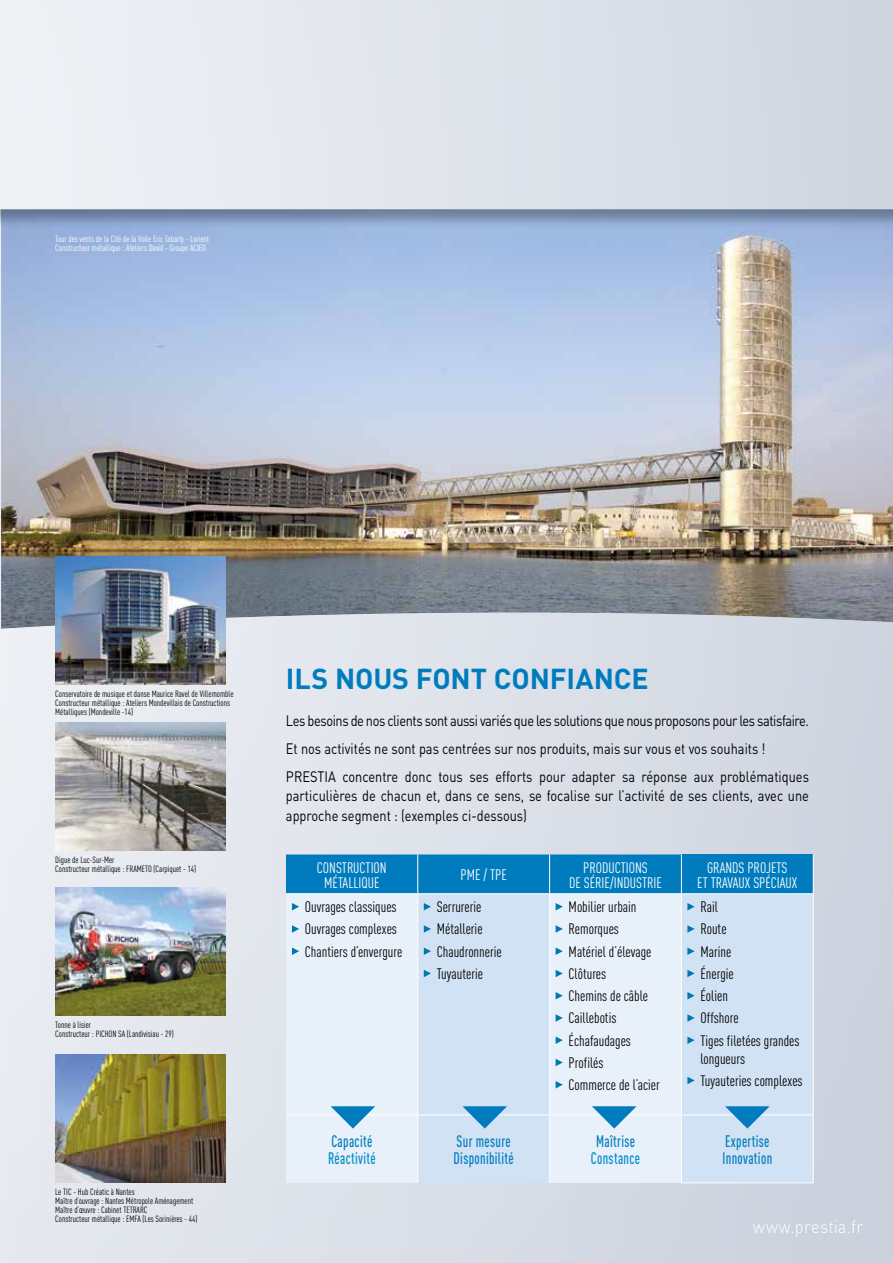
<style>
.page{position:relative;width:893px;height:1263px;background:#fff}
.page>*{position:absolute;margin:0;border:0;box-sizing:border-box;transform-origin:0 0}
.t1{font:700 28.5px "DIN";letter-spacing:-.005em;color:#007cbe}
.t2{font:300 18px "DIN";letter-spacing:.015em;color:#fff;scale:.92 1}
.t3{font:500 16.5px/16.5px "DIN Cond";letter-spacing:.025em;color:#007cbe;scale:.85 1}
.t4{font:500 16.5px "DIN Cond";letter-spacing:.025em;color:#008cc9;scale:.85 1}
.t5{font:15px/28px "DIN";color:#000;scale:.85 1}
.t6{font:15px/22.2px "DIN Cond";color:#000}
.t7{font:15px/15px "DIN Cond";color:#fff;text-align:center}
.t8{font:9px/9px "DIN Cond";color:#000}
.t9{font:9px/9px "DIN Cond";color:#fff}
</style>
<div class="page">
<div style="left:0;top:0;width:893px;height:1263px;background:linear-gradient(to right,#eceff3,#ced4df)"></div>
<div style="left:0;top:209px;width:893px;height:534px;background:#000;opacity:.3"></div>
<img style="left:55px;top:557px;width:170px;height:127px">
<img style="left:55px;top:1054px;width:170px;height:128px">
<div style="left:286px;top:854px;width:395px;height:39px;background:#007cbe"></div>
<div style="left:681px;top:854px;width:132px;height:40px;background:#007cbe"></div>
<div style="left:286px;top:894px;width:131px;height:289px;background:#e8f1fa"></div>
<svg style="left:418px;top:894px;width:395px;height:289px;background:#d8e6f5"></svg>
<hr style="left:417px;top:854px;width:1px;height:39px;background:#fff">
<hr style="left:549px;top:854px;width:1px;height:39px;background:#fff">
<hr style="left:286px;top:893px;width:132px;height:1px;background:#fff">
<hr style="left:418px;top:893px;width:132px;height:1px;background:#fff">
<hr style="left:417px;top:894px;width:1px;height:220px;background:#fff">
<hr style="left:550px;top:893px;width:131px;height:1px;background:#fff">
<hr style="left:549px;top:894px;width:1px;height:220px;background:#fff">
<hr style="left:417px;top:1115px;width:1px;height:68px;background:#fff">
<hr style="left:549px;top:1115px;width:1px;height:68px;background:#fff">
<hr style="left:286px;top:1114px;width:132px;height:1px;background:#fff">
<hr style="left:418px;top:1114px;width:132px;height:1px;background:#fff">
<hr style="left:550px;top:1114px;width:131px;height:1px;background:#fff">
<hr style="left:681px;top:894px;width:1px;height:220px;background:#fff">
<hr style="left:813px;top:894px;width:1px;height:220px;background:#fff">
<hr style="left:681px;top:1114px;width:133px;height:1px;background:#fff">
<hr style="left:681px;top:1115px;width:1px;height:67px;background:#fff">
<hr style="left:813px;top:1115px;width:1px;height:67px;background:#fff">
<hr style="left:681px;top:1182px;width:133px;height:1px;background:#fff">
<hr style="left:681px;top:854px;width:1px;height:39px;background:#fff">
<hr style="left:813px;top:854px;width:1px;height:39px;background:#fff">
<hr style="left:681px;top:893px;width:133px;height:1px;background:#fff">
<svg style="left:292px;top:903px;width:7px;height:7px"></svg>
<svg style="left:292px;top:925px;width:7px;height:8px"></svg>
<svg style="left:292px;top:947px;width:7px;height:8px"></svg>
<svg style="left:424px;top:903px;width:7px;height:7px"></svg>
<svg style="left:424px;top:925px;width:7px;height:8px"></svg>
<svg style="left:424px;top:947px;width:7px;height:8px"></svg>
<svg style="left:424px;top:970px;width:7px;height:7px"></svg>
<svg style="left:556px;top:903px;width:7px;height:7px"></svg>
<svg style="left:556px;top:925px;width:7px;height:8px"></svg>
<svg style="left:556px;top:947px;width:7px;height:8px"></svg>
<svg style="left:556px;top:970px;width:7px;height:7px"></svg>
<svg style="left:556px;top:992px;width:7px;height:7px"></svg>
<svg style="left:556px;top:1014px;width:7px;height:8px"></svg>
<svg style="left:556px;top:1036px;width:7px;height:8px"></svg>
<svg style="left:556px;top:1059px;width:7px;height:7px"></svg>
<svg style="left:556px;top:1081px;width:7px;height:7px"></svg>
<svg style="left:687px;top:903px;width:8px;height:7px"></svg>
<svg style="left:687px;top:925px;width:8px;height:8px"></svg>
<svg style="left:687px;top:947px;width:8px;height:8px"></svg>
<svg style="left:687px;top:970px;width:8px;height:7px"></svg>
<svg style="left:687px;top:992px;width:8px;height:7px"></svg>
<svg style="left:687px;top:1014px;width:8px;height:8px"></svg>
<svg style="left:687px;top:1036px;width:8px;height:8px"></svg>
<svg style="left:687px;top:1077px;width:8px;height:7px"></svg>
<svg style="left:331px;top:1106px;width:44px;height:22px"></svg>
<svg style="left:462px;top:1106px;width:45px;height:22px"></svg>
<svg style="left:592px;top:1106px;width:45px;height:22px"></svg>
<svg style="left:725px;top:1106px;width:45px;height:22px"></svg>
<img style="left:55px;top:888px;width:170px;height:127px">
<img style="left:55px;top:722px;width:170px;height:128px">
<p class="t9" style="left:55px;top:234px;width:155px">Tour des vents de la Cité de la Voile Eric Tabarly - Lorient<br>Constructeur métallique : Ateliers David - Groupe ACIEO</p>
<p class="t8" style="left:55px;top:689px;width:180px">Conservatoire de musique et danse Maurice Ravel de Villemomble<br>Constructeur métallique : Ateliers Mondevillais de Constructions<br>Métalliques (Mondeville -14)</p>
<p class="t8" style="left:55px;top:855px;width:142px">Digue de Luc-Sur-Mer<br>Constructeur métallique : FRAMETO (Carpiquet - 14)</p>
<p class="t8" style="left:55px;top:1020px;width:120px">Tonne à lisier<br>Constructeur : PICHON SA (Landivisiau - 29)</p>
<p class="t8" style="left:55px;top:1187px;width:144px">Le TIC - Hub Créatic à Nantes<br>Maître d’ouvrage : Nantes Métropole Aménagement Maître d’œuvre : Cabinet TETRARC<br>Constructeur métallique : EMFA (Les Sorinières - 44)</p>
<h1 class="t1" style="left:286px;top:660px;width:364px">ILS NOUS FONT CONFIANCE</h1>
<p class="t5" style="left:286px;top:706px;width:617px">Les besoins de nos clients sont aussi variés que les solutions que nous proposons pour les satisfaire.<br>Et nos activités ne sont pas centrées sur nos produits, mais sur vous et vos souhaits !<br>PRESTIA concentre donc tous ses efforts pour adapter sa réponse aux problématiques</p>
<h3 class="t5" style="left:286px;top:786px;width:617px;line-height:19.5px">particulières de chacun et, dans ce sens, se focalise sur l’activité de ses clients, avec une approche segment : (exemples ci-dessous)</h3>
<h3 class="t7" style="left:317px;top:860px;width:71px">CONSTRUCTION<br>MÉTALLIQUE</h3>
<h3 class="t7" style="left:461px;top:867px;width:48px">PME / TPE</h3>
<h3 class="t7" style="left:569px;top:860px;width:94px">PRODUCTIONS<br>DE SÉRIE/INDUSTRIE</h3>
<h3 class="t7" style="left:697px;top:860px;width:102px">GRANDS PROJETS<br>ET TRAVAUX SPÉCIAUX</h3>
<h3 class="t6" style="left:305px;top:895px;width:99px">Ouvrages classiques<br>Ouvrages complexes<br>Chantiers d’envergure</h3>
<h3 class="t6" style="left:437px;top:895px;width:66px">Serrurerie<br>Métallerie<br>Chaudronnerie<br>Tuyauterie</h3>
<h3 class="t6" style="left:569px;top:895px;width:93px">Mobilier urbain<br>Remorques<br>Matériel d’élevage<br>Clôtures<br>Chemins de câble<br>Caillebotis<br>Échafaudages<br>Profilés<br>Commerce de l’acier</h3>
<h3 class="t6" style="left:700px;top:895px;width:101px">Rail<br>Route<br>Marine<br>Énergie<br>Éolien<br>Offshore<br>Tiges filetées grandes</h3>
<h3 class="t6" style="left:700px;top:1047px;width:104px">longueurs<br>Tuyauteries complexes</h3>
<h3 class="t3" style="left:331px;top:1133px;width:50px">Capacité</h3>
<h3 class="t4" style="left:328px;top:1148px;width:58px">Réactivité</h3>
<h3 class="t3" style="left:454px;top:1133px;width:72px">Sur mesure<br>Disponibilité</h3>
<h3 class="t3" style="left:596px;top:1133px;width:47px">Maîtrise</h3>
<h3 class="t4" style="left:591px;top:1148px;width:60px">Constance</h3>
<h3 class="t3" style="left:722px;top:1133px;width:60px">Expertise<br>Innovation</h3>
<h2 class="t2" style="left:753px;top:1216px;width:121px">www.prestia.fr</h2>
</div>
